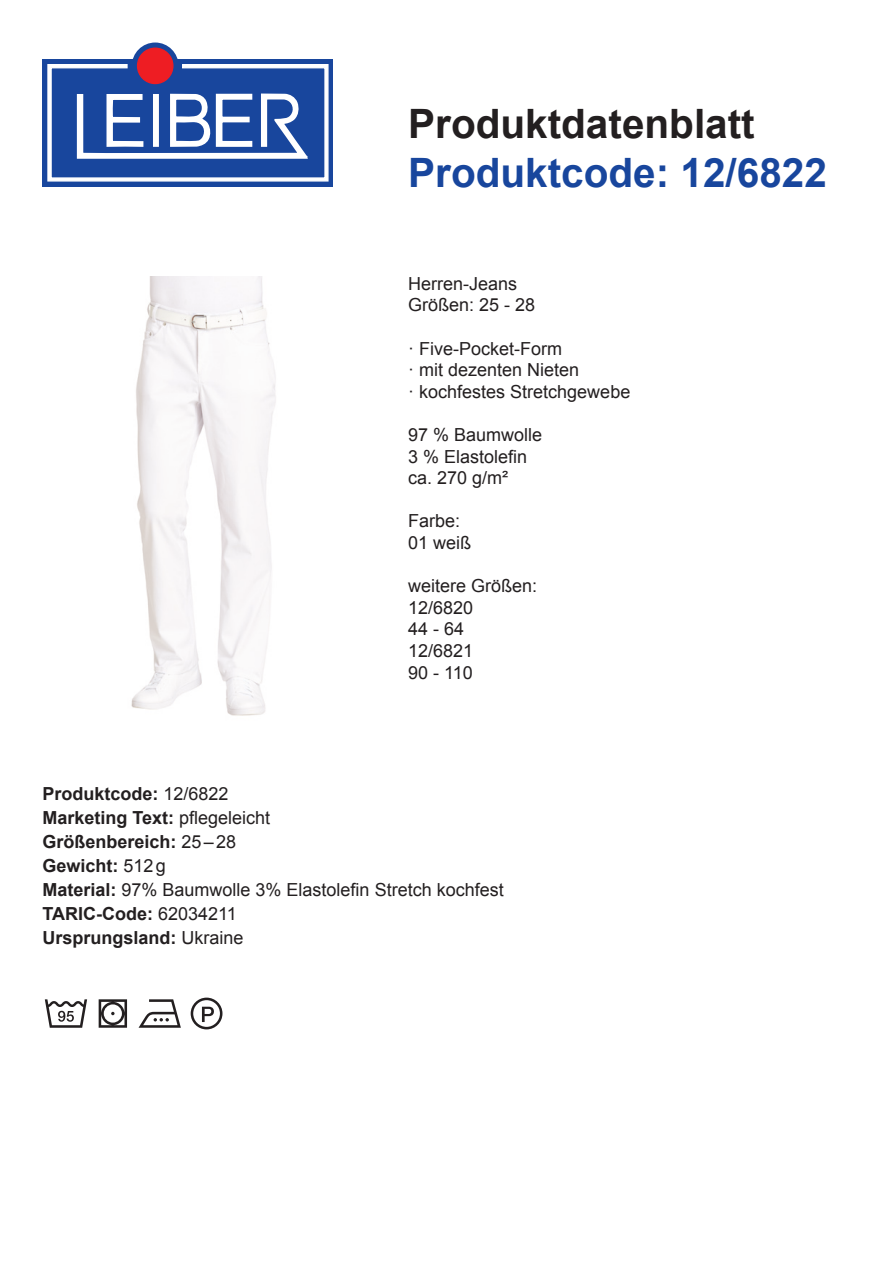
<style>
.page{position:relative;width:893px;height:1263px;background:#fff}
.page>*{position:absolute;margin:0;border:0;box-sizing:border-box;transform-origin:0 0}
.t1{font:700 40.5px "Arial";color:#18469d}
.t2{font:700 40.5px "Arial";color:#231f20}
.t3{font:18px/21.6px "Arial";color:#231f20}
.s1{font-weight:700}
</style>
<div class="page">
<div style="left:43px;top:59px;width:290px;height:127px;background:#18469d"></div>
<svg style="left:47px;top:64px;width:282px;height:118px"></svg>
<svg style="left:132px;top:43px;width:47px;height:46px"></svg>
<div style="left:138px;top:48px;width:35px;height:36px;background:#ee1d23;border-radius:50%"></div>
<div style="left:137px;top:48px;width:37px;height:36px;border:1px solid #ee1d23;border-radius:50%"></div>
<img style="left:131px;top:277px;width:145px;height:439px">
<svg style="left:45px;top:999px;width:42px;height:29px"></svg>
<svg style="left:99px;top:999px;width:28px;height:29px"></svg>
<svg style="left:139px;top:999px;width:42px;height:29px"></svg>
<svg style="left:191px;top:997px;width:31px;height:32px"></svg>
<h1 class="t2" style="left:408px;top:97px;width:348px">Produktdatenblatt</h1>
<h1 class="t1" style="left:408px;top:146px;width:420px">Produktcode: 12/6822</h1>
<p class="t3" style="left:408px;top:273px;width:129px">Herren-Jeans<br>Größen: 25 - 28</p>
<p class="t3" style="left:408px;top:338px;width:224px">· Five-Pocket-Form<br>· mit dezenten Nieten<br>· kochfestes Stretchgewebe</p>
<p class="t3" style="left:408px;top:424px;width:136px">97 % Baumwolle<br>3 % Elastolefin ca. 270 g/m²</p>
<p class="t3" style="left:408px;top:510px;width:65px">Farbe:<br>01 weiß</p>
<p class="t3" style="left:408px;top:575px;width:131px">weitere Größen:<br>12/6820<br>44 - 64<br>12/6821<br>90 - 110</p>
<p class="t3" style="left:43px;top:782px;width:463px;line-height:24px"><span class="s1">Produktcode:</span> 12/6822<br><span class="s1">Marketing Text:</span> pflegeleicht<br><span class="s1">Größenbereich:</span> 25–28<br><span class="s1">Gewicht:</span> 512g<br><span class="s1">Material:</span> 97% Baumwolle 3% Elastolefin Stretch kochfest<br><span class="s1">TARIC-Code:</span> 62034211<br><span class="s1">Ursprungsland:</span> Ukraine</p>
</div>
